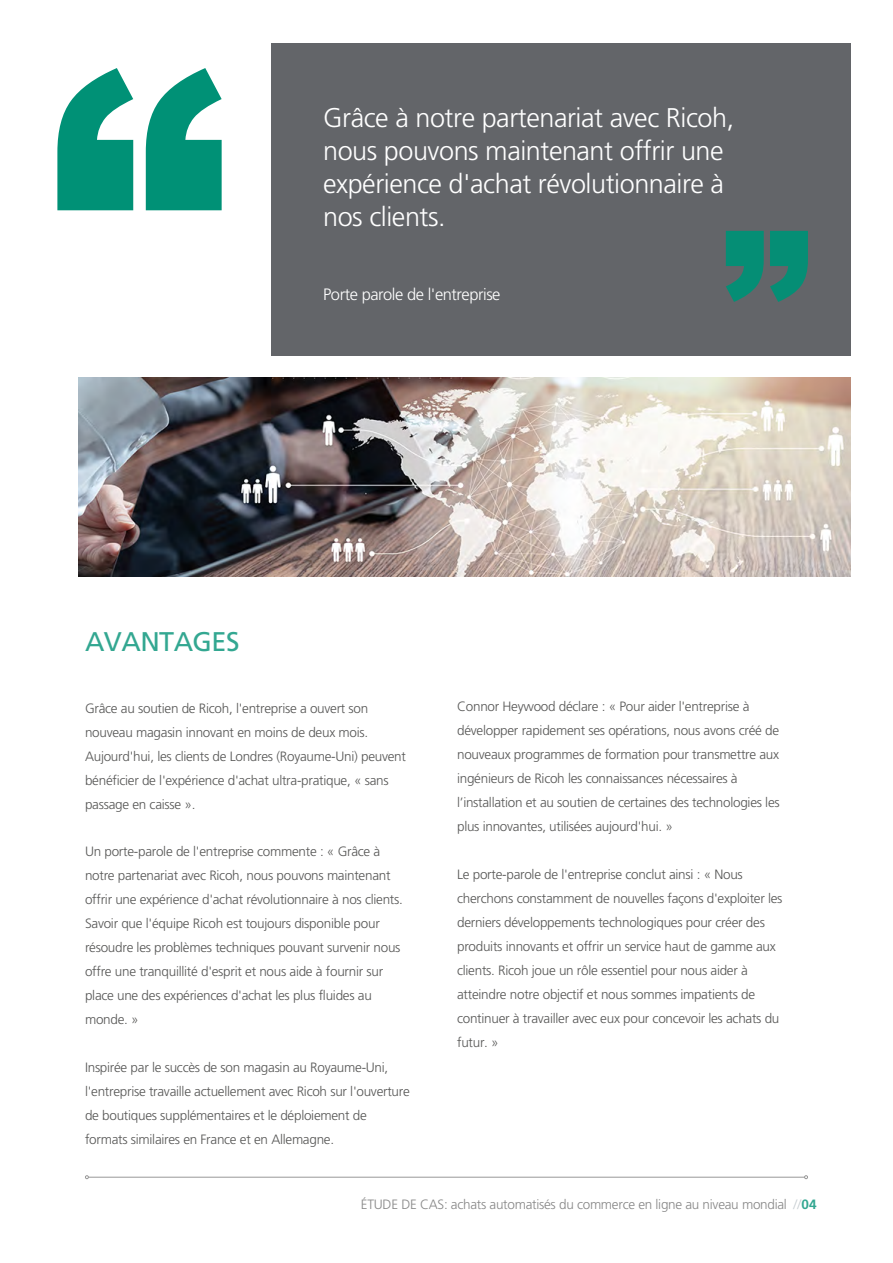
<style>
.page{position:relative;width:893px;height:1263px;background:#fff}
.page>*{position:absolute;margin:0;border:0;box-sizing:border-box;transform-origin:0 0}
.t1{font:300 27px/33px "Frutiger";letter-spacing:-.015em;color:#fff}
.t2{font:27px "Frutiger";letter-spacing:-.02em;color:#33a791}
.t3{font:300 16.5px "Frutiger";letter-spacing:-.03em;color:#fff}
.t4{font:300 13.5px/24px "Frutiger";letter-spacing:-.02em;color:#575756}
.t5{font:300 13.5px "Frutiger";letter-spacing:-.02em;color:#878787}
.s1{color:#c7ced2}
.s2{font-weight:700;color:#33a791}
</style>
<div class="page">
<svg style="left:57px;top:68px;width:165px;height:142px"></svg>
<div style="left:271px;top:43px;width:579px;height:312px;background:#636569"></div>
<svg style="left:726px;top:231px;width:82px;height:71px"></svg>
<hr style="left:88px;top:1177px;width:716px;height:1px;background:#878787">
<svg style="left:85px;top:1175px;width:4px;height:4px"></svg>
<svg style="left:804px;top:1175px;width:4px;height:4px"></svg>
<img style="left:79px;top:377px;width:771px;height:200px">
<h1 class="t1" style="left:323px;top:102px;width:412px">Grâce à notre partenariat avec Ricoh, nous pouvons maintenant offrir une expérience d'achat révolutionnaire à nos clients.</h1>
<p class="t3" style="left:323px;top:285px;width:179px">Porte parole de l'entreprise</p>
<h1 class="t2" style="left:85px;top:625px;width:156px">AVANTAGES</h1>
<p class="t4" style="left:85px;top:697px;width:322px">Grâce au soutien de Ricoh, l'entreprise a ouvert son nouveau magasin innovant en moins de deux mois.<br>Aujourd'hui, les clients de Londres (Royaume-Uni) peuvent bénéficier de l'expérience d'achat ultra-pratique, « sans passage en caisse ».</p>
<p class="t4" style="left:85px;top:840px;width:319px">Un porte-parole de l'entreprise commente : « Grâce à notre partenariat avec Ricoh, nous pouvons maintenant offrir une expérience d'achat révolutionnaire à nos clients.<br>Savoir que l'équipe Ricoh est toujours disponible pour résoudre les problèmes techniques pouvant survenir nous offre une tranquillité d'esprit et nous aide à fournir sur place une des expériences d'achat les plus fluides au monde. »</p>
<p class="t4" style="left:85px;top:1055px;width:326px">Inspirée par le succès de son magasin au Royaume-Uni, l'entreprise travaille actuellement avec Ricoh sur l'ouverture de boutiques supplémentaires et le déploiement de formats similaires en France et en Allemagne.</p>
<p class="t4" style="left:457px;top:694px;width:324px">Connor Heywood déclare : « Pour aider l'entreprise à développer rapidement ses opérations, nous avons créé de nouveaux programmes de formation pour transmettre aux ingénieurs de Ricoh les connaissances nécessaires à l’installation et au soutien de certaines des technologies les plus innovantes, utilisées aujourd'hui. »</p>
<p class="t4" style="left:457px;top:862px;width:327px">Le porte-parole de l'entreprise conclut ainsi : « Nous cherchons constamment de nouvelles façons d'exploiter les derniers développements technologiques pour créer des produits innovants et offrir un service haut de gamme aux clients. Ricoh joue un rôle essentiel pour nous aider à atteindre notre objectif et nous sommes impatients de continuer à travailler avec eux pour concevoir les achats du futur. »</p>
<p class="t5" style="left:361px;top:1197px;width:457px">ÉTUDE DE CAS: achats automatisés du commerce en ligne au niveau mondial <span class="s1">//</span><span class="s2">04</span></p>
</div>
